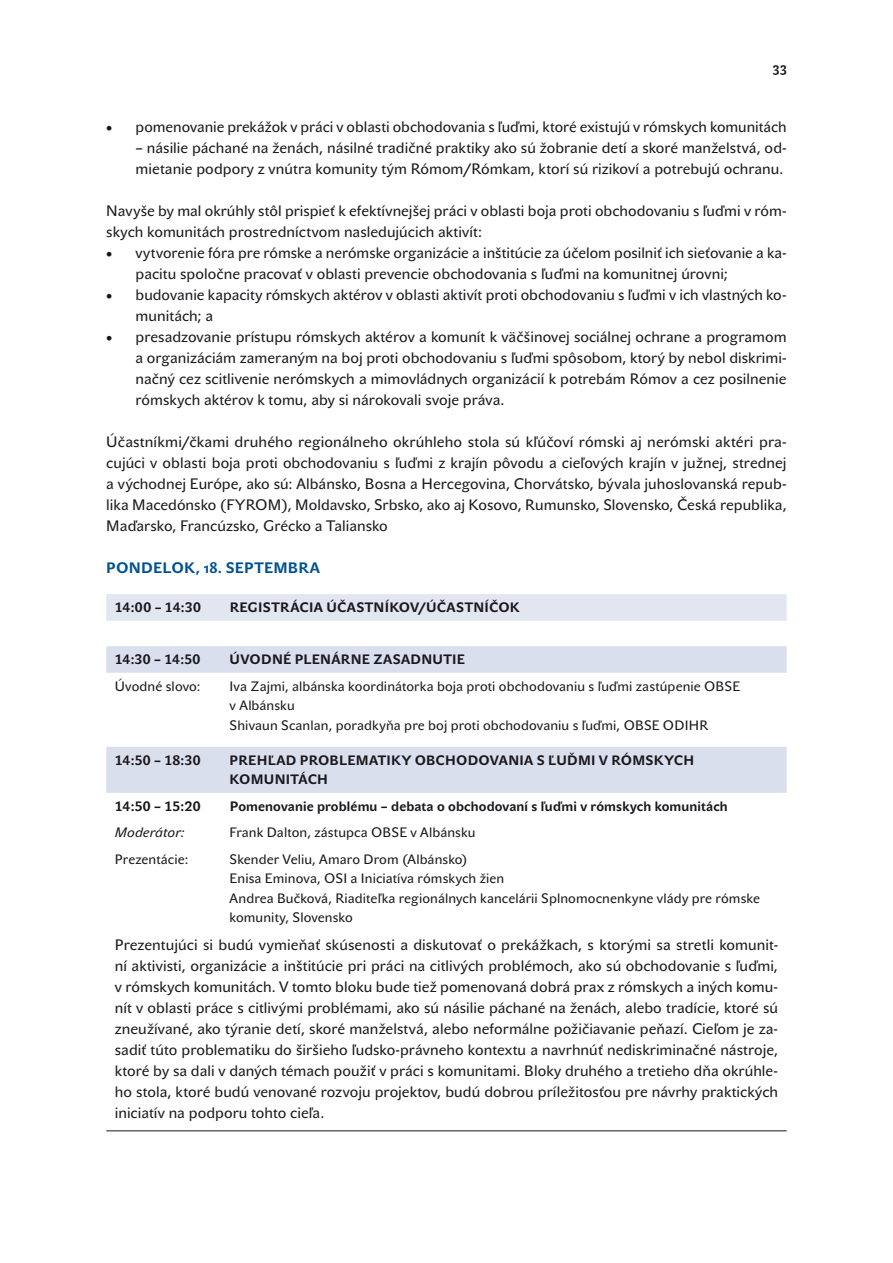
<style>
.page{position:relative;width:893px;height:1263px;background:#fff}
.page>*{position:absolute;margin:0;border:0;box-sizing:border-box;transform-origin:0 0}
.t1{font:15px/21px "John Sans Text Pro";color:#1a171c}
.t2{font:700 15px "John Sans Text Pro";letter-spacing:.015em;color:#005192}
.t3{font:13.5px/19.5px "John Sans Text Pro";letter-spacing:.01em;color:#1a171c}
.t4{font:700 13.5px/19.5px "John Sans Text Pro";letter-spacing:.015em;color:#1a171c}
.t5{font:italic 13.5px "John Sans Text Pro";letter-spacing:.01em;color:#1a171c}
</style>
<div class="page">
<div style="left:106px;top:594px;width:681px;height:27px;background:#e2e6f1"></div>
<svg style="left:106px;top:646px;width:681px;height:147px"></svg>
<hr style="left:106px;top:1130px;width:681px;height:1px;background:#1a171c">
<p class="t1" style="left:106px;top:118px;width:682px">• pomenovanie prekážok v práci v oblasti obchodovania s ľuďmi, ktoré existujú v rómskych komunitách</p>
<p class="t1" style="left:136px;top:139px;width:653px">– násilie páchané na ženách, násilné tradičné praktiky ako sú žobranie detí a skoré manželstvá, od&shy;mietanie podpory z vnútra komunity tým Rómom/Rómkam, ktorí sú rizikoví a potrebujú ochranu.</p>
<p class="t1" style="left:106px;top:202px;width:682px">Navyše by mal okrúhly stôl prispieť k efektívnejšej práci v oblasti boja proti obchodovaniu s ľuďmi v róm&shy;skych komunitách prostredníctvom nasledujúcich aktivít:</p>
<p class="t1" style="left:136px;top:244px;width:652px;text-indent:-29px">• vytvorenie fóra pre rómske a nerómske organizácie a inštitúcie za účelom posilniť ich sieťovanie a ka&shy;pacitu spoločne pracovať v oblasti prevencie obchodovania s ľuďmi na komunitnej úrovni;</p>
<p class="t1" style="left:136px;top:286px;width:652px;text-indent:-29px">• budovanie kapacity rómskych aktérov v oblasti aktivít proti obchodovaniu s ľuďmi v ich vlastných ko&shy;munitách; a</p>
<p class="t1" style="left:136px;top:328px;width:653px;text-align:justify;text-indent:-29px">• presadzovanie prístupu rómskych aktérov a komunít k väčšinovej sociálnej ochrane a programom a organizáciám zameraným na boj proti obchodovaniu s ľuďmi spôsobom, ktorý by nebol diskrimi&shy;načný cez scitlivenie nerómskych a mimovládnych organizácií k potrebám Rómov a cez posilnenie rómskych aktérov k tomu, aby si nárokovali svoje práva.</p>
<p class="t1" style="left:106px;top:433px;width:682px;text-align:justify">Účastníkmi/čkami druhého regionálneho okrúhleho stola sú kľúčoví rómski aj nerómski aktéri pra&shy;cujúci v oblasti boja proti obchodovaniu s ľuďmi z krajín pôvodu a cieľových krajín v južnej, strednej a východnej Európe, ako sú: Albánsko, Bosna a Hercegovina, Chorvátsko, bývala juhoslovanská repub&shy;lika Macedónsko (FYROM), Moldavsko, Srbsko, ako aj Kosovo, Rumunsko, Slovensko, Česká republika, Maďarsko, Francúzsko, Grécko a Taliansko</p>
<p class="t2" style="left:106px;top:562px;width:215px">PONDELOK, . SEPTEMBRA</p>
<p class="t4" style="left:115px;top:599px;width:88px">14:00 – 14:30</p>
<p class="t4" style="left:230px;top:599px;width:292px">REGISTRÁCIA ÚČASTNÍKOV/ÚČASTNÍČOK</p>
<p class="t4" style="left:115px;top:651px;width:87px">14:30 – 14:50</p>
<p class="t4" style="left:230px;top:651px;width:237px">ÚVODNÉ PLENÁRNE ZASADNUTIE</p>
<p class="t3" style="left:115px;top:678px;width:87px">Úvodné slovo:</p>
<p class="t3" style="left:230px;top:678px;width:512px">Iva Zajmi, albánska koordinátorka boja proti obchodovaniu s ľuďmi zastúpenie OBSE v Albánsku<br>Shivaun Scanlan, poradkyňa pre boj proti obchodovaniu s ľuďmi, OBSE ODIHR</p>
<p class="t4" style="left:115px;top:752px;width:87px">14:50 – 18:30</p>
<p class="t4" style="left:230px;top:752px;width:466px">PREHĽAD PROBLEMATIKY OBCHODOVANIA S ĽUĎMI V RÓMSKYCH<br>KOMUNITÁCH</p>
<p class="t4" style="left:115px;top:798px;width:87px">14:50 – 15:20</p>
<p class="t4" style="left:230px;top:798px;width:499px">Pomenovanie problému – debata o obchodovaní s ľuďmi v rómskych komunitách</p>
<p class="t5" style="left:115px;top:828px;width:71px">Moderátor:</p>
<p class="t3" style="left:230px;top:824px;width:247px">Frank Dalton, zástupca OBSE v Albánsku</p>
<p class="t3" style="left:115px;top:851px;width:75px">Prezentácie:</p>
<p class="t3" style="left:230px;top:851px;width:532px">Skender Veliu, Amaro Drom (Albánsko)<br>Enisa Eminova, OSI a Iniciatíva rómskych žien<br>Andrea Bučková, Riaditeľka regionálnych kancelárii Splnomocnenkyne vlády pre rómske komunity, Slovensko</p>
<p class="t1" style="left:115px;top:936px;width:665px;text-align:justify">Prezentujúci si budú vymieňať skúsenosti a diskutovať o prekážkach, s ktorými sa stretli komunit&shy;ní aktivisti, organizácie a inštitúcie pri práci na citlivých problémoch, ako sú obchodovanie s ľuďmi, v rómskych komunitách. V tomto bloku bude tiež pomenovaná dobrá prax z rómskych a iných komu&shy;nít v oblasti práce s citlivými problémami, ako sú násilie páchané na ženách, alebo tradície, ktoré sú zneužívané, ako týranie detí, skoré manželstvá, alebo neformálne požičiavanie peňazí. Cieľom je za&shy;sadiť túto problematiku do širšieho ľudsko-právneho kontextu a navrhnúť nediskriminačné nástroje, ktoré by sa dali v daných témach použiť v práci s komunitami. Bloky druhého a tretieho dňa okrúhle&shy;ho stola, ktoré budú venované rozvoju projektov, budú dobrou príležitosťou pre návrhy praktických iniciatív na podporu tohto cieľa.</p>
</div>
